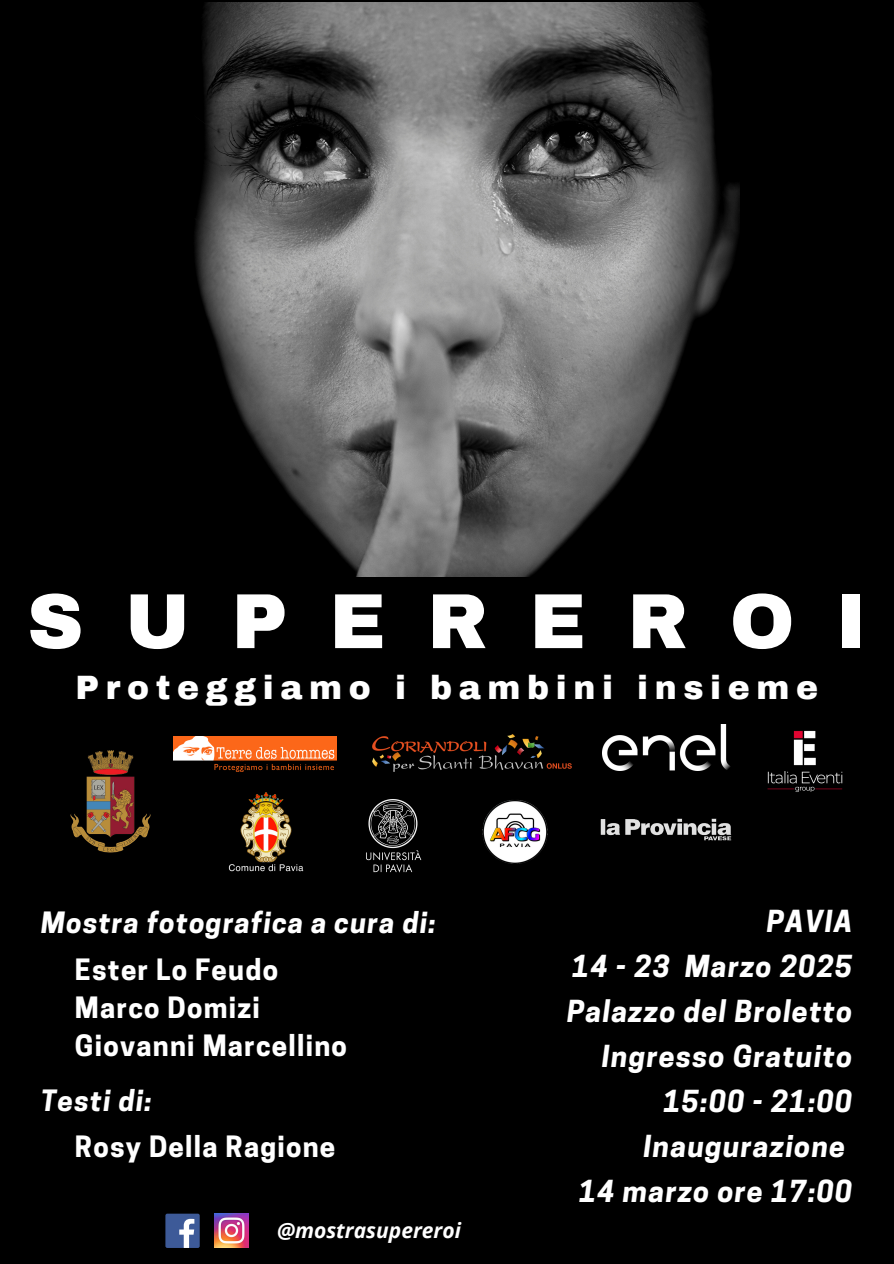
<style>
.page{position:relative;width:894px;height:1264px;background:#fff}
.page>*{position:absolute;margin:0;border:0;box-sizing:border-box;transform-origin:0 0}
.t1{font:900 78px "Archivo";letter-spacing:.53em;color:#fff}
.t2{font:900 33px "Archivo";letter-spacing:.2em;color:#fff}
.t3{font:italic 700 28.5px/45px "Cooper Hewitt";letter-spacing:.045em;color:#fff;text-align:right}
.t4{font:700 27.6px/38px "Cooper Hewitt";letter-spacing:.045em;color:#fff}
.t5{font:italic 700 27.6px "Cooper Hewitt";letter-spacing:.045em;color:#fff}
.t6{font:italic 700 21px "Open Sans";color:#fff}
.s1{font-style:italic}
</style>
<div class="page">
<div style="left:0;top:0;width:893px;height:1263px;background:#000"></div>
<img style="left:214px;top:1213px;width:34px;height:34px">
<div style="left:165px;top:1213px;width:35px;height:34px;background:#3d5a98;border-radius:2px"></div>
<svg style="left:179px;top:1218px;width:15px;height:29px"></svg>
<img style="left:195px;top:2px;width:544px;height:574px">
<img style="left:70px;top:750px;width:81px;height:102px">
<img style="left:173px;top:736px;width:163px;height:35px">
<img style="left:602px;top:724px;width:128px;height:47px">
<img style="left:767px;top:730px;width:76px;height:62px">
<img style="left:373px;top:734px;width:198px;height:37px">
<img style="left:228px;top:792px;width:76px;height:80px">
<img style="left:366px;top:799px;width:56px;height:74px">
<img style="left:600px;top:818px;width:132px;height:23px">
<img style="left:483px;top:800px;width:64px;height:63px">
<h2 class="t1" style="left:27px;top:579px;width:840px">SUPEREROI</h2>
<p class="t2" style="left:75px;top:670px;width:744px">Proteggiamo i bambini insieme</p>
<p class="t5" style="left:41px;top:912px;width:396px">Mostra fotografica a cura di:</p>
<p class="t4" style="left:75px;top:954px;width:273px">Ester Lo Feudo<br>Marco Domizi<br>Giovanni Marcellino</p>
<p class="t4" style="left:75px;top:1080px;width:262px;line-height:46.5px;text-indent:-34px"><span class="s1">Testi di:<br></span>Rosy Della Ragione</p>
<p class="t6" style="left:277px;top:1215px;width:185px">@mostrasupereroi</p>
<h1 class="t3" style="left:567px;top:902px;width:286px">PAVIA<br>14 - 23 Marzo 2025<br>Palazzo del Broletto<br>Ingresso Gratuito<br>15:00 - 21:00<br>Inaugurazione<br>14 marzo ore 17:00</h1>
</div>
